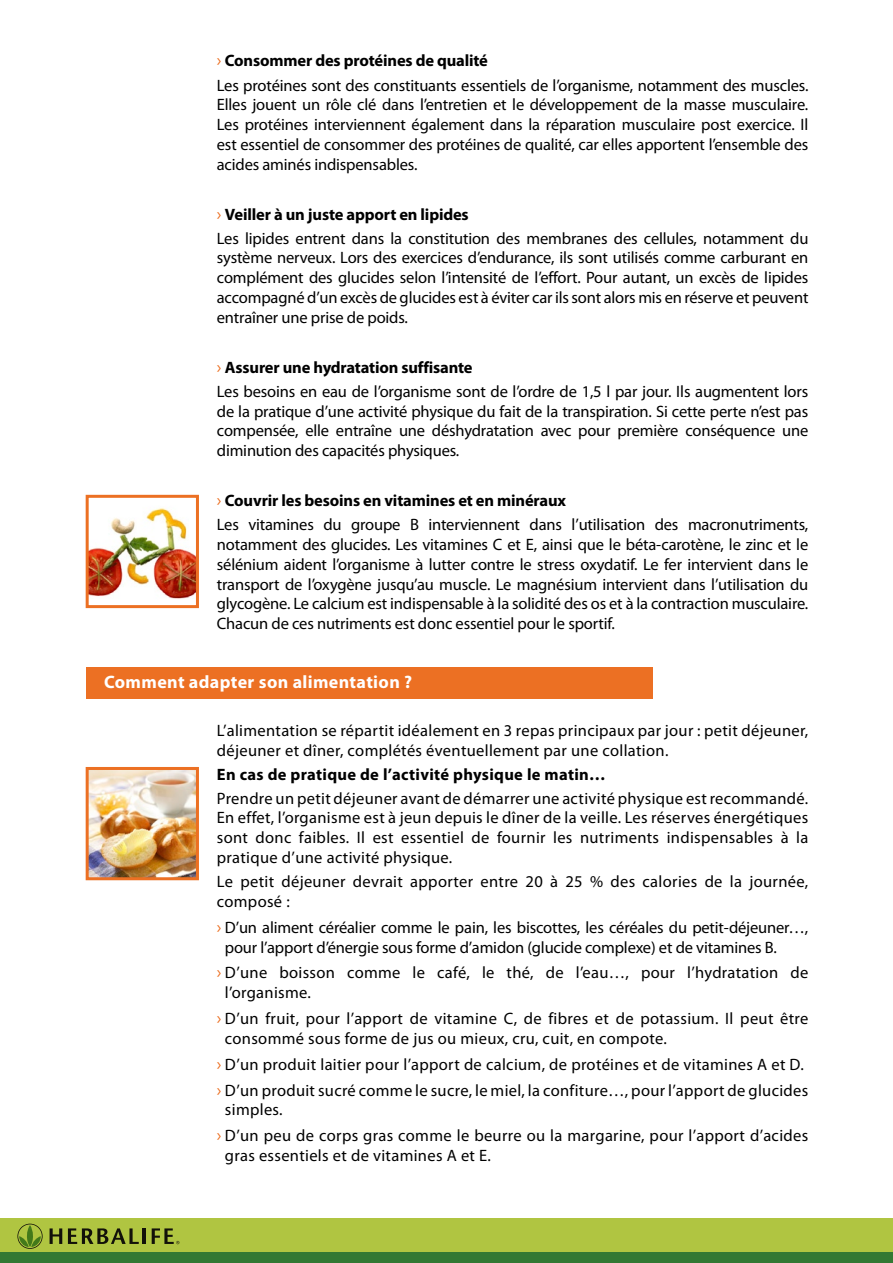
<style>
.page{position:relative;width:893px;height:1263px;background:#fff}
.page>*{position:absolute;margin:0;border:0;box-sizing:border-box;transform-origin:0 0}
.t1{font:700 18px "Myriad Pro";letter-spacing:.02em;color:#fff}
.t2{font:16.5px/19.8px "Myriad Pro";letter-spacing:.01em;color:#000}
.t3{font:16.5px/24px "Myriad Pro";letter-spacing:-.01em;color:#000}
.t4{font:700 16.5px "Myriad Pro";letter-spacing:.02em;color:#000}
.s1{font-size:18px;color:#ec7023}
.s2{font-weight:700}
</style>
<div class="page">
<div style="left:0;top:1218px;width:893px;height:35px;background:#b0c541"></div>
<div style="left:0;top:1253px;width:893px;height:10px;background:#327833"></div>
<svg style="left:50px;top:1228px;width:12px;height:16px"></svg>
<svg style="left:68px;top:1228px;width:71px;height:16px"></svg>
<hr style="left:143px;top:1228px;width:3px;height:16px;background:#121109">
<svg style="left:152px;top:1228px;width:27px;height:16px"></svg>
<svg style="left:17px;top:1224px;width:26px;height:25px"></svg>
<div style="left:86px;top:667px;width:566px;height:31px;background:#ec7023"></div>
<img style="left:90px;top:771px;width:105px;height:105px">
<div style="left:86px;top:767px;width:113px;height:113px;border:3px solid #ec7023"></div>
<img style="left:90px;top:508px;width:105px;height:91px">
<div style="left:86px;top:495px;width:113px;height:113px;border:3px solid #ec7023"></div>
<p class="t3" style="left:217px;top:49px;width:593px"><span class="s1">›</span> <span class="s2">Consommer des protéines de qualité<br></span>Les protéines sont des constituants essentiels de l’organisme, notamment des muscles.</p>
<p class="t2" style="left:217px;top:95px;width:593px;text-align:justify">Elles jouent un rôle clé dans l’entretien et le développement de la masse musculaire.<br>Les protéines interviennent également dans la réparation musculaire post exercice. Il est essentiel de consommer des protéines de qualité, car elles apportent l’ensemble des acides aminés indispensables.</p>
<p class="t3" style="left:217px;top:202px;width:593px"><span class="s1">›</span> <span class="s2">Veiller à un juste apport en lipides<br></span>Les lipides entrent dans la constitution des membranes des cellules, notamment du</p>
<p class="t2" style="left:217px;top:248px;width:593px;text-align:justify">système nerveux. Lors des exercices d’endurance, ils sont utilisés comme carburant en complément des glucides selon l’intensité de l’effort. Pour autant, un excès de lipides accompagné d’un excès de glucides est à éviter car ils sont alors mis en réserve et peuvent entraîner une prise de poids.</p>
<p class="t3" style="left:217px;top:355px;width:593px"><span class="s1">›</span> <span class="s2">Assurer une hydratation suffisante<br></span>Les besoins en eau de l’organisme sont de l’ordre de 1,5 l par jour. Ils augmentent lors</p>
<p class="t2" style="left:217px;top:401px;width:593px;text-align:justify">de la pratique d’une activité physique du fait de la transpiration. Si cette perte n’est pas compensée, elle entraîne une déshydratation avec pour première conséquence une diminution des capacités physiques.</p>
<p class="t3" style="left:217px;top:488px;width:593px"><span class="s1">›</span> <span class="s2">Couvrir les besoins en vitamines et en minéraux<br></span>Les vitamines du groupe B interviennent dans l’utilisation des macronutriments,</p>
<p class="t2" style="left:217px;top:534px;width:593px;text-align:justify">notamment des glucides. Les vitamines C et E, ainsi que le béta-carotène, le zinc et le sélénium aident l’organisme à lutter contre le stress oxydatif. Le fer intervient dans le transport de l’oxygène jusqu’au muscle. Le magnésium intervient dans l’utilisation du glycogène. Le calcium est indispensable à la solidité des os et à la contraction musculaire.<br>Chacun de ces nutriments est donc essentiel pour le sportif.</p>
<p class="t1" style="left:104px;top:670px;width:310px">Comment adapter son alimentation ?</p>
<p class="t2" style="left:217px;top:720px;width:593px">L’alimentation se répartit idéalement en 3 repas principaux par jour : petit déjeuner, déjeuner et dîner, complétés éventuellement par une collation.</p>
<p class="t4" style="left:217px;top:763px;width:390px">En cas de pratique de l’activité physique le matin…</p>
<p class="t2" style="left:217px;top:788px;width:593px;text-align:justify">Prendre un petit déjeuner avant de démarrer une activité physique est recommandé.<br>En effet, l’organisme est à jeun depuis le dîner de la veille. Les réserves énergétiques sont donc faibles. Il est essentiel de fournir les nutriments indispensables à la pratique d’une activité physique.</p>
<p class="t2" style="left:217px;top:871px;width:593px">Le petit déjeuner devrait apporter entre 20 à 25 % des calories de la journée, composé :</p>
<p class="t3" style="left:225px;top:917px;width:585px;line-height:19.8px;text-indent:-8px"><span class="s1">›</span> D’un aliment céréalier comme le pain, les biscottes, les céréales du petit-déjeuner…, pour l’apport d’énergie sous forme d’amidon (glucide complexe) et de vitamines B.</p>
<p class="t2" style="left:225px;top:963px;width:585px;text-indent:-8px"><span class="s1">›</span> D’une boisson comme le café, le thé, de l’eau…, pour l’hydratation de l’organisme.</p>
<p class="t2" style="left:225px;top:1008px;width:585px;text-indent:-8px"><span class="s1">›</span> D’un fruit, pour l’apport de vitamine C, de fibres et de potassium. Il peut être consommé sous forme de jus ou mieux, cru, cuit, en compote.</p>
<p class="t2" style="left:217px;top:1051px;width:593px;line-height:25.8px"><span class="s1">›</span> D’un produit laitier pour l’apport de calcium, de protéines et de vitamines A et D. <span class="s1">›</span> D’un produit sucré comme le sucre, le miel, la confiture…, pour l’apport de glucides</p>
<p class="t2" style="left:217px;top:1097px;width:593px;line-height:25.8px;text-indent:8px">simples.<br><span class="s1">›</span> D’un peu de corps gras comme le beurre ou la margarine, pour l’apport d’acides</p>
<p class="t2" style="left:225px;top:1145px;width:268px">gras essentiels et de vitamines A et E.</p>
</div>
